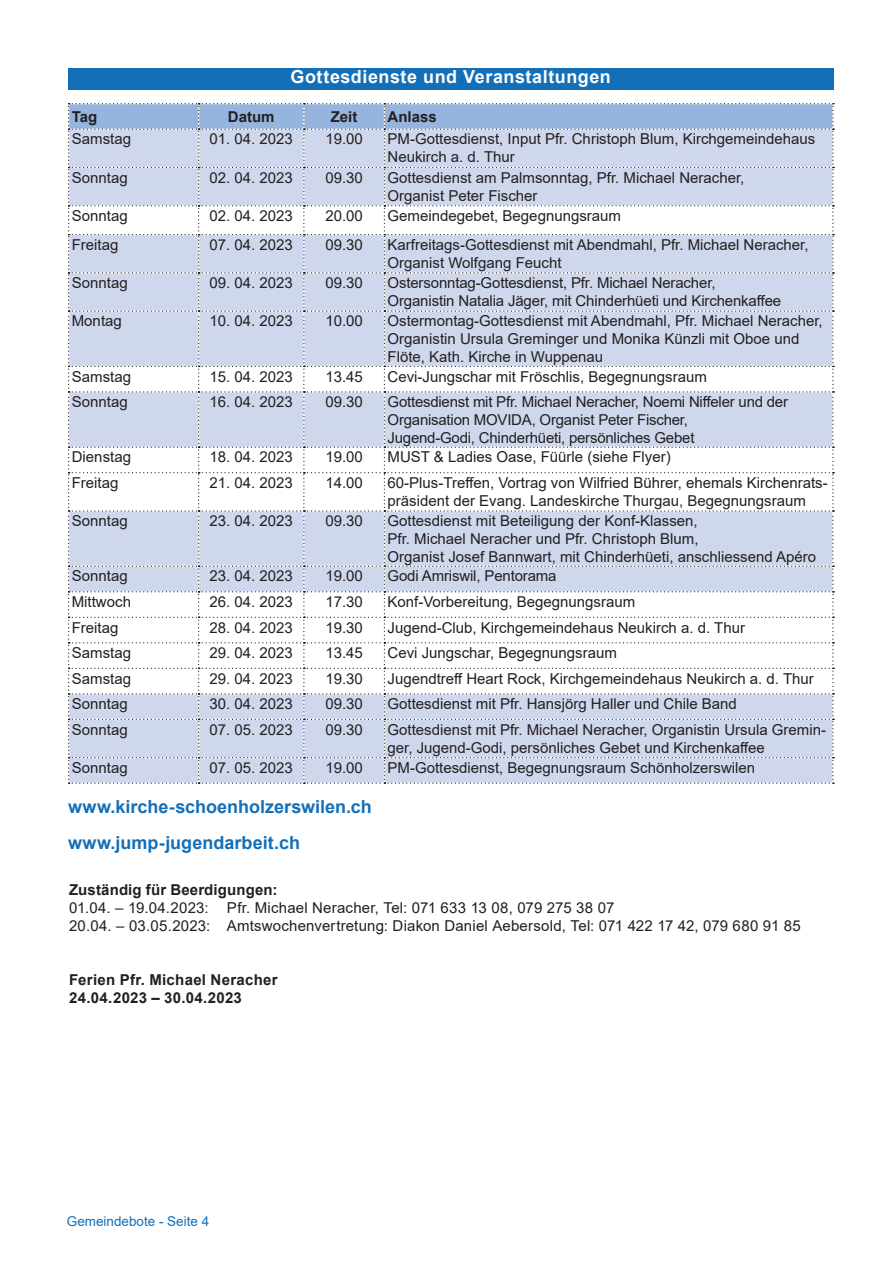
<style>
.page{position:relative;width:893px;height:1263px;background:#fff}
.page>*{position:absolute;margin:0;border:0;box-sizing:border-box;transform-origin:0 0}
.t1{font:700 18px/35.4px "Arial";color:#136fb8}
.t2{font:700 18px "Arial";letter-spacing:.03em;color:#fff}
.t3{font:15px/18px "Arial";color:#231f20}
.t4{font:700 15px/18px "Arial";letter-spacing:.01em;color:#231f20}
.t5{font:13.5px "Arial";color:#136fb8}
</style>
<div class="page">
<div style="left:68px;top:68px;width:765px;height:21px;background:#136fb8"></div>
<svg style="left:68px;top:103px;width:766px;height:681px"></svg>
<p class="t2" style="left:291px;top:64px;width:322px">Gottesdienste und Veranstaltungen</p>
<p class="t4" style="left:72px;top:108px;width:27px">Tag</p>
<p class="t4" style="left:228px;top:108px;width:48px">Datum</p>
<p class="t4" style="left:331px;top:108px;width:28px">Zeit</p>
<p class="t4" style="left:388px;top:108px;width:51px">Anlass</p>
<p class="t3" style="left:72px;top:130px;width:61px">Samstag</p>
<p class="t3" style="left:210px;top:130px;width:85px">01. 04. 2023</p>
<p class="t3" style="left:325px;top:130px;width:39px">19.00</p>
<p class="t3" style="left:388px;top:130px;width:429px">PM-Gottesdienst, Input Pfr. Christoph Blum, Kirchgemeindehaus<br>Neukirch a. d. Thur</p>
<p class="t3" style="left:72px;top:168px;width:57px">Sonntag</p>
<p class="t3" style="left:210px;top:168px;width:85px">02. 04. 2023</p>
<p class="t3" style="left:325px;top:168px;width:39px">09.30</p>
<p class="t3" style="left:388px;top:168px;width:358px">Gottesdienst am Palmsonntag, Pfr. Michael Neracher,<br>Organist Peter Fischer</p>
<p class="t3" style="left:72px;top:207px;width:57px">Sonntag</p>
<p class="t3" style="left:210px;top:207px;width:85px">02. 04. 2023</p>
<p class="t3" style="left:325px;top:207px;width:39px">20.00</p>
<p class="t3" style="left:388px;top:207px;width:235px">Gemeindegebet, Begegnungsraum</p>
<p class="t3" style="left:72px;top:235px;width:48px">Freitag</p>
<p class="t3" style="left:210px;top:235px;width:85px">07. 04. 2023</p>
<p class="t3" style="left:325px;top:235px;width:39px">09.30</p>
<p class="t3" style="left:388px;top:235px;width:423px">Karfreitags-Gottesdienst mit Abendmahl, Pfr. Michael Neracher,<br>Organist Wolfgang Feucht</p>
<p class="t3" style="left:72px;top:274px;width:57px">Sonntag</p>
<p class="t3" style="left:210px;top:274px;width:85px">09. 04. 2023</p>
<p class="t3" style="left:325px;top:274px;width:39px">09.30</p>
<p class="t3" style="left:388px;top:274px;width:395px">Ostersonntag-Gottesdienst, Pfr. Michael Neracher,<br>Organistin Natalia Jäger, mit Chinderhüeti und Kirchenkaffee</p>
<p class="t3" style="left:72px;top:312px;width:52px">Montag</p>
<p class="t3" style="left:210px;top:312px;width:85px">10. 04. 2023</p>
<p class="t3" style="left:325px;top:312px;width:39px">10.00</p>
<p class="t3" style="left:388px;top:312px;width:437px">Ostermontag-Gottesdienst mit Abendmahl, Pfr. Michael Neracher,<br>Organistin Ursula Greminger und Monika Künzli mit Oboe und<br>Flöte, Kath. Kirche in Wuppenau</p>
<p class="t3" style="left:72px;top:367px;width:61px">Samstag</p>
<p class="t3" style="left:210px;top:367px;width:85px">15. 04. 2023</p>
<p class="t3" style="left:325px;top:367px;width:39px">13.45</p>
<p class="t3" style="left:388px;top:367px;width:321px">Cevi-Jungschar mit Fröschlis, Begegnungsraum</p>
<p class="t3" style="left:72px;top:393px;width:57px">Sonntag</p>
<p class="t3" style="left:210px;top:393px;width:85px">16. 04. 2023</p>
<p class="t3" style="left:325px;top:393px;width:39px">09.30</p>
<p class="t3" style="left:388px;top:393px;width:402px">Gottesdienst mit Pfr. Michael Neracher, Noemi Niffeler und der<br>Organisation MOVIDA, Organist Peter Fischer,<br>Jugend-Godi, Chinderhüeti, persönliches Gebet</p>
<p class="t3" style="left:72px;top:448px;width:61px">Dienstag</p>
<p class="t3" style="left:210px;top:448px;width:85px">18. 04. 2023</p>
<p class="t3" style="left:325px;top:448px;width:39px">19.00</p>
<p class="t3" style="left:388px;top:448px;width:285px">MUST &amp; Ladies Oase, Füürle (siehe Flyer)</p>
<p class="t3" style="left:72px;top:473px;width:48px">Freitag</p>
<p class="t3" style="left:210px;top:473px;width:85px">21. 04. 2023</p>
<p class="t3" style="left:325px;top:473px;width:39px">14.00</p>
<p class="t3" style="left:388px;top:473px;width:442px">60-Plus-Treffen, Vortrag von Wilfried Bührer, ehemals Kirchenrats&shy;präsident der Evang. Landeskirche Thurgau, Begegnungsraum</p>
<p class="t3" style="left:72px;top:512px;width:57px">Sonntag</p>
<p class="t3" style="left:210px;top:512px;width:85px">23. 04. 2023</p>
<p class="t3" style="left:325px;top:512px;width:39px">09.30</p>
<p class="t3" style="left:388px;top:512px;width:430px">Gottesdienst mit Beteiligung der Konf-Klassen,<br>Pfr. Michael Neracher und Pfr. Christoph Blum,<br>Organist Josef Bannwart, mit Chinderhüeti, anschliessend Apéro</p>
<p class="t3" style="left:72px;top:567px;width:57px">Sonntag</p>
<p class="t3" style="left:210px;top:567px;width:85px">23. 04. 2023</p>
<p class="t3" style="left:325px;top:567px;width:39px">19.00</p>
<p class="t3" style="left:388px;top:567px;width:171px">Godi Amriswil, Pentorama</p>
<p class="t3" style="left:72px;top:593px;width:61px">Mittwoch</p>
<p class="t3" style="left:210px;top:593px;width:85px">26. 04. 2023</p>
<p class="t3" style="left:325px;top:593px;width:39px">17.30</p>
<p class="t3" style="left:388px;top:593px;width:249px">Konf-Vorbereitung, Begegnungsraum</p>
<p class="t3" style="left:72px;top:618px;width:48px">Freitag</p>
<p class="t3" style="left:210px;top:618px;width:85px">28. 04. 2023</p>
<p class="t3" style="left:325px;top:618px;width:39px">19.30</p>
<p class="t3" style="left:388px;top:618px;width:359px">Jugend-Club, Kirchgemeindehaus Neukirch a. d. Thur</p>
<p class="t3" style="left:72px;top:644px;width:61px">Samstag</p>
<p class="t3" style="left:210px;top:644px;width:85px">29. 04. 2023</p>
<p class="t3" style="left:325px;top:644px;width:39px">13.45</p>
<p class="t3" style="left:388px;top:644px;width:231px">Cevi Jungschar, Begegnungsraum</p>
<p class="t3" style="left:72px;top:669px;width:61px">Samstag</p>
<p class="t3" style="left:210px;top:669px;width:85px">29. 04. 2023</p>
<p class="t3" style="left:325px;top:669px;width:39px">19.30</p>
<p class="t3" style="left:388px;top:669px;width:428px">Jugendtreff Heart Rock, Kirchgemeindehaus Neukirch a. d. Thur</p>
<p class="t3" style="left:72px;top:695px;width:57px">Sonntag</p>
<p class="t3" style="left:210px;top:695px;width:85px">30. 04. 2023</p>
<p class="t3" style="left:325px;top:695px;width:39px">09.30</p>
<p class="t3" style="left:388px;top:695px;width:351px">Gottesdienst mit Pfr. Hansjörg Haller und Chile Band</p>
<p class="t3" style="left:72px;top:720px;width:57px">Sonntag</p>
<p class="t3" style="left:210px;top:720px;width:85px">07. 05. 2023</p>
<p class="t3" style="left:325px;top:720px;width:39px">09.30</p>
<p class="t3" style="left:388px;top:720px;width:440px">Gottesdienst mit Pfr. Michael Neracher, Organistin Ursula Gremin&shy;ger, Jugend-Godi, persönliches Gebet und Kirchenkaffee</p>
<p class="t3" style="left:72px;top:758px;width:57px">Sonntag</p>
<p class="t3" style="left:210px;top:758px;width:85px">07. 05. 2023</p>
<p class="t3" style="left:325px;top:758px;width:39px">19.00</p>
<p class="t3" style="left:388px;top:758px;width:369px">PM-Gottesdienst, Begegnungsraum Schönholzerswilen</p>
<p class="t1" style="left:68px;top:789px;width:305px">www.kirche-schoenholzerswilen.ch www.jump-jugendarbeit.ch</p>
<p class="t4" style="left:69px;top:881px;width:210px">Zuständig für Beerdigungen:</p>
<p class="t3" style="left:69px;top:899px;width:733px">01.04. – 19.04.2023: Pfr. Michael Neracher, Tel: 071 633 13 08, 079 275 38 07<br>20.04. – 03.05.2023: Amtswochenvertretung: Diakon Daniel Aebersold, Tel: 071 422 17 42, 079 680 91 85</p>
<p class="t4" style="left:69px;top:971px;width:210px">Ferien Pfr. Michael Neracher<br>24.04.2023 – 30.04.2023</p>
<p class="t5" style="left:67px;top:1212px;width:144px">Gemeindebote - Seite 4</p>
</div>
